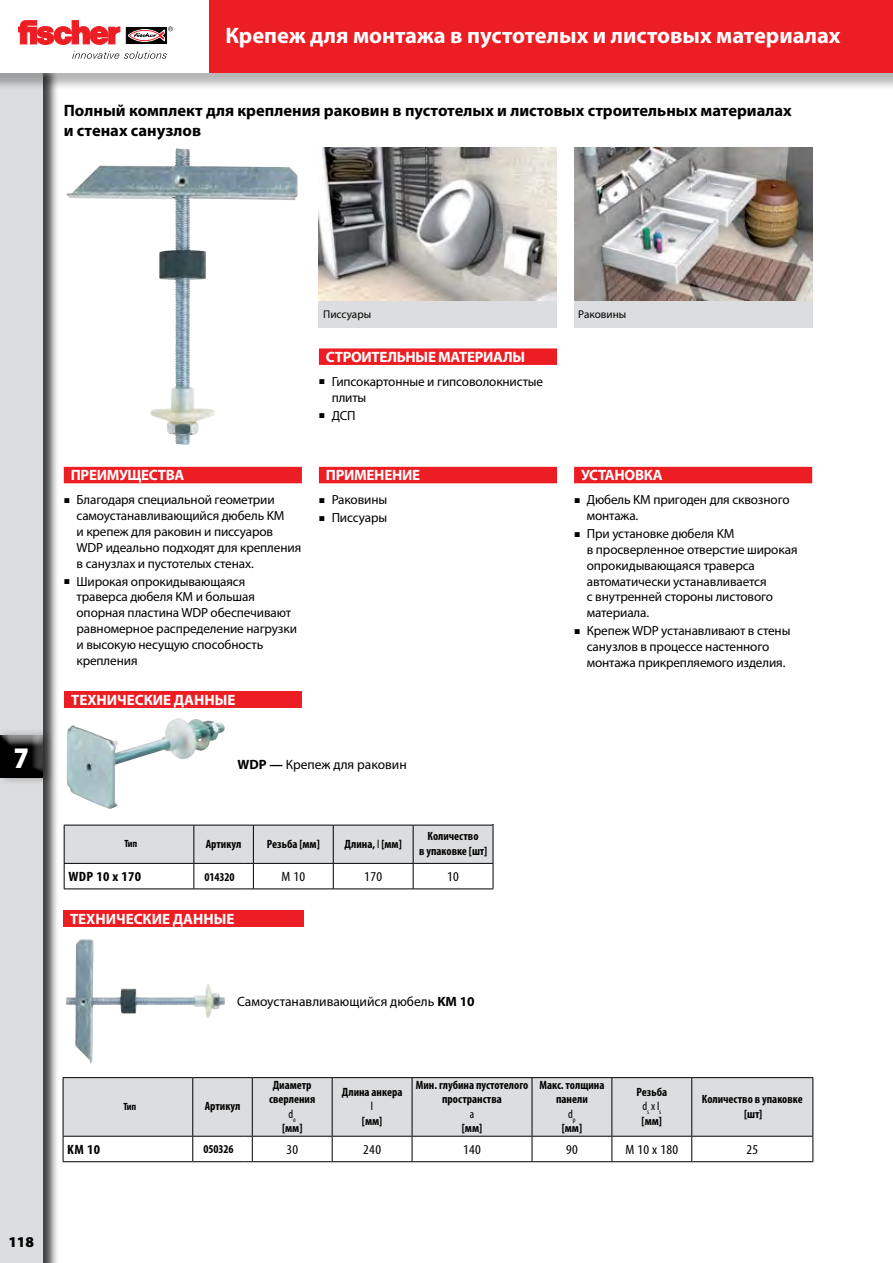
<style>
.page{position:relative;width:893px;height:1263px;background:#fff}
.page>*{position:absolute;margin:0;border:0;box-sizing:border-box;transform-origin:0 0}
.t1{font:900 30px "Myriad Pro";color:#fff;scale:.88 1}
.t2{font:700 22.5px "Myriad Pro";color:#fff}
.t3{font:700 16.5px/19.8px "Myriad Pro";color:#000}
.t4{font:700 15px "Myriad Pro";letter-spacing:-.02em;color:#fff}
.t5{font:700 15px "Myriad Pro";color:#fff}
.t6{font:900 15px "Myriad Pro";color:#000}
.t7{font:13.5px "Myriad Pro";color:#000}
.t8{font:condensed 13.5px "Myriad Pro";letter-spacing:.025em;color:#000;scale:1.1 1}
.t9{font:700 condensed 13.5px "Myriad Pro";letter-spacing:.025em;color:#000;scale:1.1 1}
.t10{font:13.2px/15.9px "Myriad Pro";letter-spacing:-.01em;color:#000}
.t11{font:700 condensed 12px/14.4px "Myriad Pro";color:#000;text-align:center}
.t12{font:condensed 12px "Myriad Pro";color:#000}
.t13{font:11.25px "Myriad Pro";color:#000}
.t14{font:700 condensed 10.5px "Myriad Pro";letter-spacing:-.035em;color:#000}
.s1{font-family:"Arial";font-size:10.5px}
.s2{font-weight:700}
.s3{font-weight:400}
</style>
<div class="page">
<div style="left:0;top:64px;width:59px;height:1199px;background:#000;opacity:.75"></div>
<div style="left:0;top:72px;width:43px;height:1191px;background:#dcddde"></div>
<div style="left:0;top:727px;width:55px;height:59px;background:#000;opacity:.3"></div>
<div style="left:0;top:734px;width:53px;height:45px;background:#fff;opacity:.75"></div>
<div style="left:0;top:735px;width:49px;height:44px;background:#000;opacity:.75"></div>
<div style="left:0;top:0;width:893px;height:91px;background:#000;opacity:.29"></div>
<div style="left:0;top:0;width:893px;height:72px;background:#ed1d24"></div>
<div style="left:0;top:0;width:208px;height:72px;background:#fff"></div>
<svg style="left:126px;top:27px;width:41px;height:17px"></svg>
<svg style="left:18px;top:21px;width:102px;height:24px"></svg>
<svg style="left:128px;top:26px;width:45px;height:15px"></svg>
<svg style="left:72px;top:51px;width:95px;height:8px"></svg>
<img style="left:319px;top:148px;width:238px;height:153px">
<div style="left:319px;top:301px;width:238px;height:26px;background:#dcddde"></div>
<img style="left:574px;top:148px;width:238px;height:153px">
<div style="left:574px;top:301px;width:238px;height:26px;background:#dcddde"></div>
<img style="left:67px;top:151px;width:148px;height:294px">
<div style="left:64px;top:467px;width:238px;height:16px;background:#ed1d24"></div>
<div style="left:319px;top:467px;width:238px;height:16px;background:#ed1d24"></div>
<div style="left:574px;top:467px;width:238px;height:16px;background:#ed1d24"></div>
<div style="left:319px;top:348px;width:238px;height:17px;background:#ed1d24"></div>
<hr style="left:492px;top:691px;width:2px;height:134px;background:#000">
<svg style="left:64px;top:825px;width:430px;height:64px"></svg>
<hr style="left:333px;top:825px;width:1px;height:38px;background:#000">
<hr style="left:413px;top:825px;width:1px;height:38px;background:#000">
<hr style="left:493px;top:825px;width:1px;height:38px;background:#000">
<div style="left:64px;top:691px;width:749px;height:17px;background:#fff"></div>
<div style="left:64px;top:691px;width:238px;height:16px;background:#ed1d24"></div>
<img style="left:67px;top:718px;width:158px;height:91px">
<svg style="left:63px;top:1077px;width:750px;height:85px"></svg>
<hr style="left:332px;top:1078px;width:1px;height:58px;background:#000">
<hr style="left:412px;top:1078px;width:1px;height:58px;background:#000">
<hr style="left:532px;top:1078px;width:1px;height:58px;background:#000">
<hr style="left:611px;top:1078px;width:1px;height:58px;background:#000">
<hr style="left:691px;top:1078px;width:1px;height:58px;background:#000">
<hr style="left:812px;top:1078px;width:1px;height:58px;background:#000">
<div style="left:63px;top:910px;width:240px;height:17px;background:#ed1d24"></div>
<img style="left:66px;top:939px;width:159px;height:124px">
<div style="left:468px;top:702px;width:65px;height:122px;background:#fff"></div>
<h2 class="t2" style="left:225px;top:21px;width:617px">Крепеж для монтажа в пустотелых и листовых материалах</h2>
<p class="t3" style="left:64px;top:100px;width:730px">Полный комплект для крепления раковин в пустотелых и листовых строительных материалах и стенах санузлов</p>
<h1 class="t1" style="left:14px;top:738px;width:19px">7</h1>
<p class="t13" style="left:323px;top:307px;width:50px">Писсуары</p>
<p class="t13" style="left:578px;top:307px;width:50px">Раковины</p>
<p class="t4" style="left:71px;top:465px;width:115px">ПРЕИМУЩЕСТВА</p>
<p class="t10" style="left:77px;top:492px;width:226px;text-indent:-13px"><span class="s1">■</span> Благодаря специальной геометрии самоустанавливающийся дюбель KM<br>и крепеж для раковин и писсуаров WDP идеально подходят для крепления в санузлах и пустотелых стенах.</p>
<p class="t10" style="left:77px;top:573px;width:222px;text-indent:-13px"><span class="s1">■</span> Широкая опрокидывающаяся траверса дюбеля KM и большая опорная пластина WDP обеспечивают равномерное распределение нагрузки и высокую несущую способность крепления</p>
<p class="t5" style="left:71px;top:690px;width:166px">ТЕХНИЧЕСКИЕ ДАННЫЕ</p>
<p class="t4" style="left:326px;top:347px;width:201px">СТРОИТЕЛЬНЫЕ МАТЕРИАЛЫ</p>
<p class="t10" style="left:332px;top:373px;width:213px;text-indent:-13px"><span class="s1">■</span> Гипсокартонные и гипсоволокнистые плиты</p>
<p class="t10" style="left:319px;top:407px;width:38px"><span class="s1">■</span> ДСП</p>
<p class="t4" style="left:326px;top:465px;width:96px">ПРИМЕНЕНИЕ</p>
<p class="t10" style="left:319px;top:492px;width:70px"><span class="s1">■</span> Раковины</p>
<p class="t10" style="left:319px;top:510px;width:70px"><span class="s1">■</span> Писсуары</p>
<p class="t7" style="left:238px;top:757px;width:171px"><span class="s2">WDP —</span> Крепеж для раковин</p>
<p class="t14" style="left:124px;top:837px;width:14px">Тип</p>
<p class="t11" style="left:206px;top:836px;width:37px">Артикул</p>
<p class="t11" style="left:267px;top:836px;width:55px">Резьба [мм]</p>
<p class="t11" style="left:345px;top:836px;width:59px">Длина, <span class="s3">l</span> [мм]</p>
<p class="t11" style="left:419px;top:829px;width:70px">Количество<br>в упаковке [шт]</p>
<p class="t9" style="left:68px;top:868px;width:68px">WDP 10 x 170</p>
<p class="t11" style="left:205px;top:869px;width:32px">014320</p>
<p class="t8" style="left:281px;top:868px;width:23px">M 10</p>
<p class="t8" style="left:364px;top:868px;width:18px">170</p>
<p class="t8" style="left:447px;top:868px;width:12px">10</p>
<p class="t5" style="left:70px;top:909px;width:166px">ТЕХНИЧЕСКИЕ ДАННЫЕ</p>
<p class="t7" style="left:237px;top:993px;width:239px">Самоустанавливающийся дюбель <span class="s2">KM 10</span></p>
<p class="t4" style="left:581px;top:465px;width:83px">УСТАНОВКА</p>
<p class="t10" style="left:587px;top:492px;width:204px;text-indent:-13px"><span class="s1">■</span> Дюбель KM пригоден для сквозного монтажа.</p>
<p class="t10" style="left:587px;top:525px;width:212px;text-indent:-13px"><span class="s1">■</span> При установке дюбеля KM<br>в просверленное отверстие широкая опрокидывающаяся траверса автоматически устанавливается<br>с внутренней стороны листового материала.</p>
<p class="t10" style="left:587px;top:623px;width:205px;text-indent:-13px"><span class="s1">■</span> Крепеж WDP устанавливают в стены санузлов в процессе настенного монтажа прикрепляемого изделия.</p>
<p class="t14" style="left:123px;top:1100px;width:14px">Тип</p>
<p class="t11" style="left:205px;top:1099px;width:37px">Артикул</p>
<p class="t11" style="left:269px;top:1077px;width:48px">Диаметр сверления <span class="s3">d</span><sub>o<br></sub>[мм]</p>
<p class="t11" style="left:342px;top:1084px;width:62px">Длина анкера</p>
<p class="t12" style="left:371px;top:1099px;width:4px">l</p>
<p class="t11" style="left:362px;top:1113px;width:22px">[мм]</p>
<p class="t11" style="left:416px;top:1077px;width:114px">Мин. глубина пустотелого пространства</p>
<p class="t12" style="left:470px;top:1106px;width:6px">a</p>
<p class="t11" style="left:462px;top:1120px;width:22px">[мм]</p>
<p class="t11" style="left:539px;top:1077px;width:67px">Макс. толщина панели<br><span class="s3">d</span><sub>p<br></sub>[мм]</p>
<p class="t11" style="left:636px;top:1084px;width:32px">Резьба <span class="s3">d</span><sub>s</sub> <span class="s3">x l</span><sub>s </sub>[мм]</p>
<p class="t11" style="left:702px;top:1092px;width:102px">Количество в упаковке [шт]</p>
<p class="t9" style="left:67px;top:1141px;width:31px">KM 10</p>
<p class="t11" style="left:203px;top:1142px;width:32px">050326</p>
<p class="t8" style="left:286px;top:1141px;width:12px">30</p>
<p class="t8" style="left:363px;top:1141px;width:18px">240</p>
<p class="t8" style="left:463px;top:1141px;width:18px">140</p>
<p class="t8" style="left:566px;top:1141px;width:12px">90</p>
<p class="t8" style="left:625px;top:1141px;width:50px">M 10 x 180</p>
<p class="t8" style="left:746px;top:1141px;width:12px">25</p>
<p class="t6" style="left:8px;top:1232px;width:27px">118</p>
</div>
